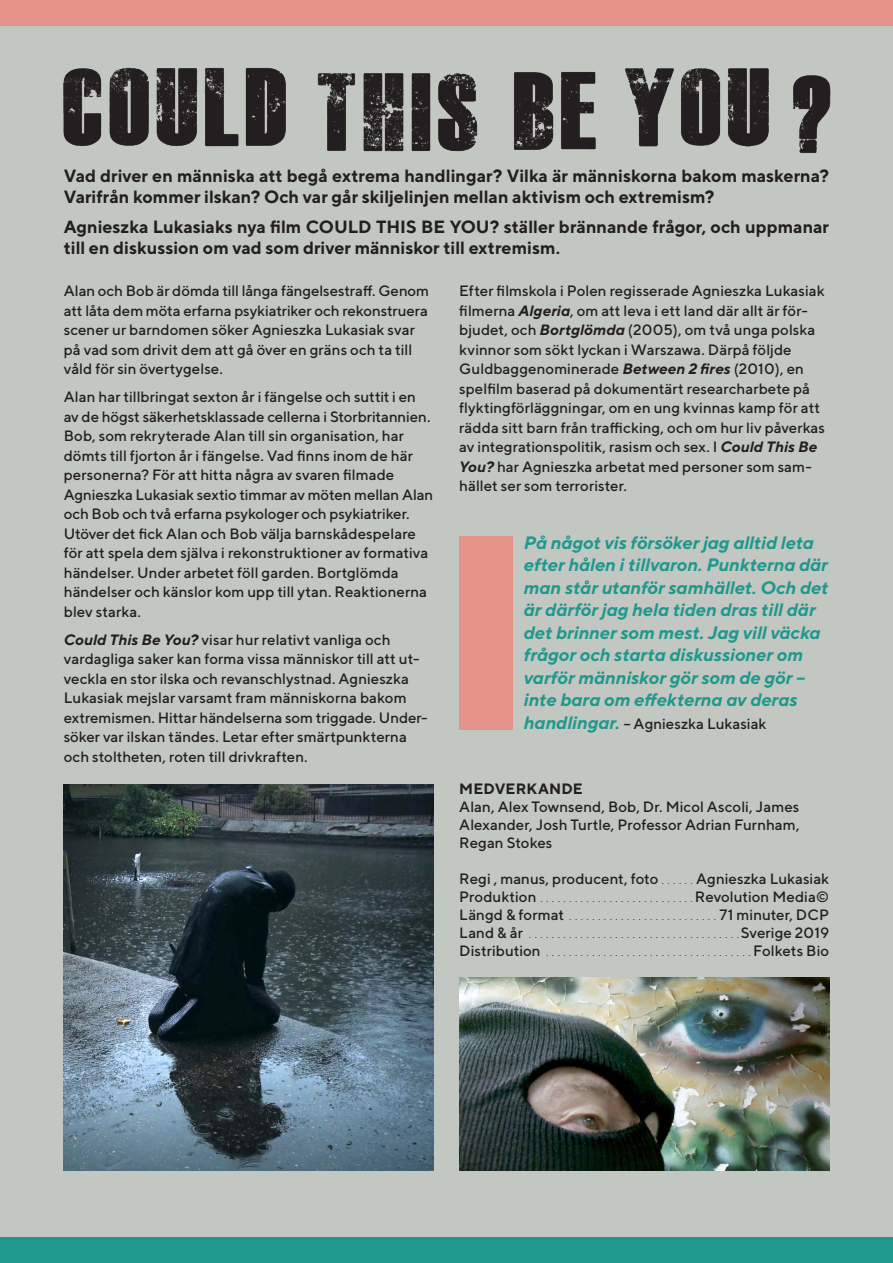
<style>
.page{position:relative;width:893px;height:1263px;background:#fff}
.page>*{position:absolute;margin:0;border:0;box-sizing:border-box;transform-origin:0 0}
.t1{font:italic 700 18px/22.5px "TT Norms";letter-spacing:-.005em;color:#1f988d}
.t2{font:700 17.7px/21.3px "TT Norms";color:#231f20}
.t3{font:500 15px/19.5px "TT Norms";color:#231f20}
.t4{font:300 15px "TT Norms";color:#231f20}
.t5{font:700 15px "TT Norms";letter-spacing:.015em;color:#231f20}
.s1{font-weight:700;font-style:italic}
.s2{font-weight:700;font-style:italic;font-size:18px;color:#1f988d}
.s3{font-weight:300}
.s4{font-weight:500}
</style>
<div class="page">
<div style="left:0;top:12px;width:893px;height:1242px;background:#c2c7c1"></div>
<img style="left:63px;top:67px;width:415px;height:85px">
<img style="left:514px;top:68px;width:317px;height:85px">
<div style="left:0;top:0;width:893px;height:26px;background:#e59389"></div>
<div style="left:459px;top:536px;width:54px;height:194px;background:#e59389"></div>
<div style="left:0;top:1237px;width:893px;height:26px;background:#1f988d"></div>
<img style="left:459px;top:977px;width:370px;height:194px">
<img style="left:64px;top:784px;width:370px;height:387px">
<p class="t2" style="left:64px;top:164px;width:767px">Vad driver en människa att begå extrema handlingar? Vilka är människorna bakom maskerna?<br>Varifrån kommer ilskan? Och var går skiljelinjen mellan aktivism och extremism?</p>
<p class="t2" style="left:64px;top:215px;width:767px">Agnieszka Lukasiaks nya film COULD THIS BE YOU? ställer brännande frågor, och uppmanar till en diskussion om vad som driver människor till extremism.</p>
<p class="t3" style="left:64px;top:281px;width:367px">Alan och Bob är dömda till långa fängelsestraff. Genom att låta dem möta erfarna psykiatriker och rekonstruera scener ur barndomen söker Agnieszka Lukasiak svar på vad som drivit dem att gå över en gräns och ta till våld för sin övertygelse.</p>
<p class="t3" style="left:64px;top:387px;width:371px">Alan har tillbringat sexton år i fängelse och suttit i en av de högst säkerhetsklassade cellerna i Storbritannien.<br>Bob, som rekryterade Alan till sin organisation, har dömts till fjorton år i fängelse. Vad finns inom de här personerna? För att hitta några av svaren filmade Agnieszka Lukasiak sextio timmar av möten mellan Alan och Bob och två erfarna psykologer och psykiatriker.<br>Utöver det fick Alan och Bob välja barnskådespelare för att spela dem själva i rekonstruktioner av formativa händelser. Under arbetet föll garden. Bortglömda händelser och känslor kom upp till ytan. Reaktionerna blev starka.</p>
<p class="t3" style="left:64px;top:629px;width:365px"><span class="s1">Could This Be You?</span> visar hur relativt vanliga och vardagliga saker kan forma vissa människor till att ut&shy;veckla en stor ilska och revanschlystnad. Agnieszka Lukasiak mejslar varsamt fram människorna bakom extremismen. Hittar händelserna som triggade. Under&shy;söker var ilskan tändes. Letar efter smärtpunkterna och stoltheten, roten till drivkraften.</p>
<p class="t3" style="left:459px;top:281px;width:367px">Efter filmskola i Polen regisserade Agnieszka Lukasiak filmerna <span class="s1">Algeria</span>, om att leva i ett land där allt är för&shy;bjudet, och <span class="s1">Bortglömda</span> (2005), om två unga polska kvinnor som sökt lyckan i Warszawa. Därpå följde Guldbaggenominerade <span class="s1">Between 2 fires</span> (2010), en spelfilm baserad på dokumentärt researcharbete på flyktingförläggningar, om en ung kvinnas kamp för att rädda sitt barn från trafficking, och om hur liv påverkas av integrationspolitik, rasism och sex. I <span class="s1">Could This Be You?</span> har Agnieszka arbetat med personer som sam&shy;hället ser som terrorister.</p>
<p class="t1" style="left:524px;top:531px;width:306px">På något vis försöker jag alltid leta efter hålen i tillvaron. Punkterna där man står utanför samhället. Och det är därför jag hela tiden dras till där det brinner som mest. Jag vill väcka frågor och starta diskussioner om varför människor gör som de gör – inte bara om effekterna av deras</p>
<p class="t3" style="left:524px;top:714px;width:244px"><span class="s2">handlingar.</span> – Agnieszka Lukasiak</p>
<p class="t5" style="left:459px;top:779px;width:125px">MEDVERKANDE</p>
<p class="t3" style="left:459px;top:797px;width:342px;line-height:18px;text-align:justify">Alan, Alex Townsend, Bob, Dr. Micol Ascoli, James Alexander, Josh Turtle, Professor Adrian Furnham, Regan Stokes</p>
<p class="t3" style="left:459px;top:868px;width:371px">Regi , manus, producent, foto <span class="s3">. . . . . .</span> Agnieszka Lukasiak</p>
<p class="t3" style="left:459px;top:886px;width:371px">Produktion <span class="s3">. . . . . . . . . . . . . . . . . . . . . . . . . .</span> Revolution Media©</p>
<p class="t4" style="left:459px;top:905px;width:371px"><span class="s4">Längd &amp; format</span> . . . . . . . . . . . . . . . . . . . . . . . . . . <span class="s4">71 minuter, DCP</span></p>
<p class="t4" style="left:459px;top:923px;width:371px"><span class="s4">Land &amp; år</span> . . . . . . . . . . . . . . . . . . . . . . . . . . . . . . . . . . . . <span class="s4">Sverige 2019</span></p>
<p class="t4" style="left:459px;top:941px;width:371px"><span class="s4">Distribution</span> . . . . . . . . . . . . . . . . . . . . . . . . . . . . . . . . . . . <span class="s4">Folkets Bio</span></p>
</div>
